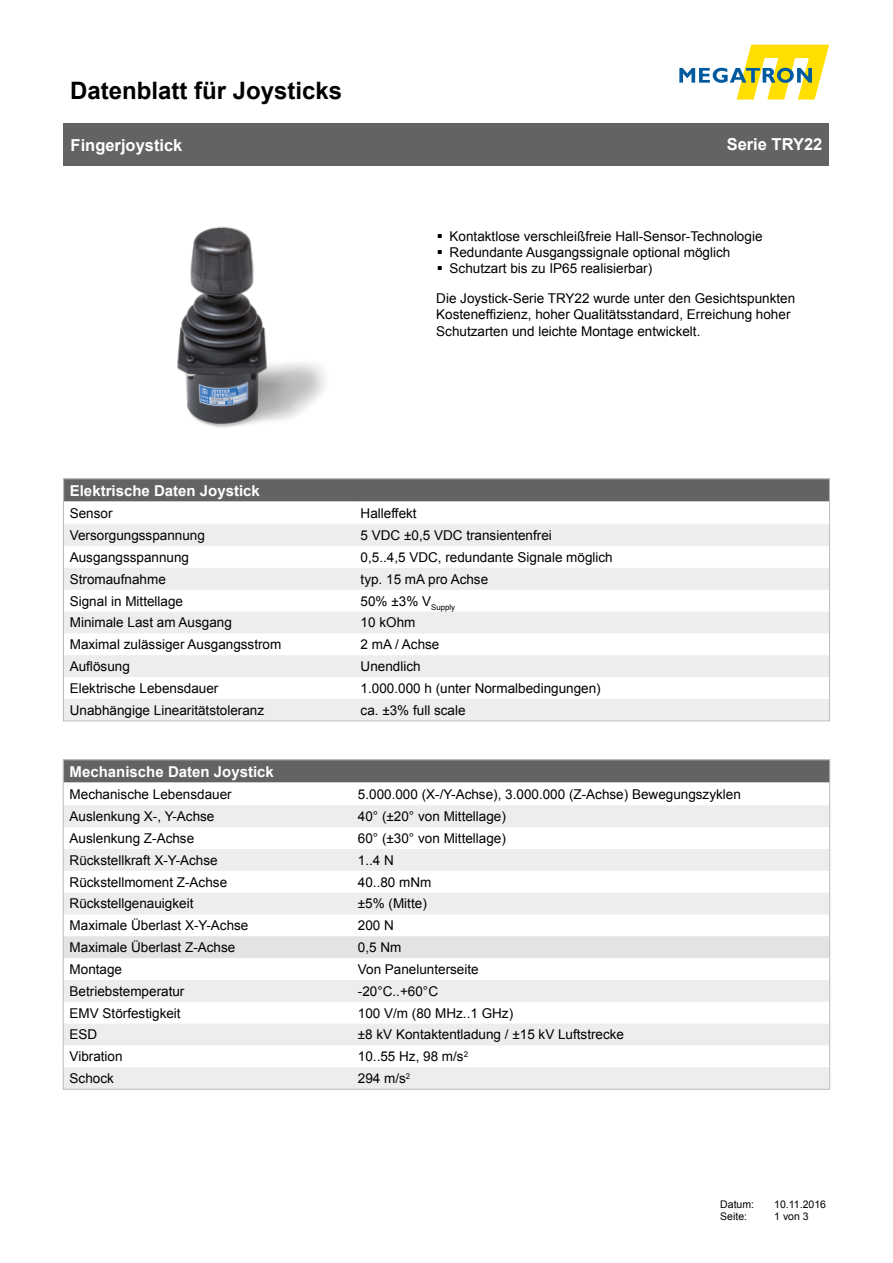
<style>
.page{position:relative;width:893px;height:1263px;background:#fff}
.page>*{position:absolute;margin:0;border:0;box-sizing:border-box;transform-origin:0 0}
.t1{font:700 24px "Arial";color:#000}
.t2{font:700 16.5px "Arial";color:#fff}
.t3{font:700 15px "Arial";color:#fff}
.t4{font:13.5px/16.2px "Arial";color:#000}
.t5{font:10.5px "Arial";color:#000}
</style>
<div class="page">
<svg style="left:679px;top:45px;width:150px;height:55px"></svg>
<div style="left:64px;top:123px;width:765px;height:43px;background:#646363"></div>
<img style="left:177px;top:226px;width:148px;height:202px">
<div style="left:64px;top:479px;width:765px;height:23px;background:#646363"></div>
<svg style="left:65px;top:524px;width:763px;height:195px;fill:#ededed"></svg>
<hr style="left:64px;top:501px;width:291px;height:1px;background:#fff">
<hr style="left:355px;top:501px;width:474px;height:1px;background:#fff">
<div style="left:63px;top:478px;width:767px;height:243px;border:1px solid #bcbcbc"></div>
<div style="left:64px;top:760px;width:765px;height:23px;background:#646363"></div>
<svg style="left:65px;top:805px;width:763px;height:282px"></svg>
<div style="left:65px;top:936px;width:763px;height:22px;background:#e3e3e3"></div>
<hr style="left:63px;top:782px;width:289px;height:1px;background:#fff">
<hr style="left:352px;top:782px;width:477px;height:1px;background:#fff">
<h1 class="t1" style="left:70px;top:74px;width:274px">Datenblatt für Joysticks</h1>
<p class="t2" style="left:71px;top:134px;width:113px">Fingerjoystick</p>
<p class="t2" style="left:727px;top:133px;width:97px">Serie TRY22</p>
<p class="t4" style="left:450px;top:228px;width:314px">Kontaktlose verschleißfreie Hall-Sensor-Technologie</p>
<p class="t4" style="left:450px;top:244px;width:282px">Redundante Ausgangssignale optional möglich</p>
<p class="t4" style="left:450px;top:260px;width:204px">Schutzart bis zu IP65 realisierbar)</p>
<p class="t4" style="left:436px;top:291px;width:360px">Die Joystick-Serie TRY22 wurde unter den Gesichtspunkten<br>Kosteneffizienz, hoher Qualitätsstandard, Erreichung hoher<br>Schutzarten und leichte Montage entwickelt.</p>
<p class="t3" style="left:70px;top:481px;width:192px">Elektrische Daten Joystick</p>
<p class="t4" style="left:70px;top:506px;width:44px">Sensor</p>
<p class="t4" style="left:361px;top:506px;width:58px">Halleffekt</p>
<p class="t4" style="left:70px;top:527px;width:137px">Versorgungsspannung</p>
<p class="t4" style="left:361px;top:527px;width:193px">5 VDC ±0,5 VDC transientenfrei</p>
<p class="t4" style="left:70px;top:549px;width:121px">Ausgangsspannung</p>
<p class="t4" style="left:361px;top:549px;width:254px">0,5..4,5 VDC, redundante Signale möglich</p>
<p class="t4" style="left:70px;top:571px;width:98px">Stromaufnahme</p>
<p class="t4" style="left:361px;top:571px;width:129px">typ. 15 mA pro Achse</p>
<p class="t4" style="left:70px;top:593px;width:115px">Signal in Mittellage</p>
<p class="t4" style="left:361px;top:593px;width:96px">50% ±3% V<sub>Supply</sub></p>
<p class="t4" style="left:70px;top:615px;width:164px">Minimale Last am Ausgang</p>
<p class="t4" style="left:361px;top:615px;width:56px">10 kOhm</p>
<p class="t4" style="left:70px;top:636px;width:213px">Maximal zulässiger Ausgangsstrom</p>
<p class="t4" style="left:361px;top:636px;width:80px">2 mA / Achse</p>
<p class="t4" style="left:70px;top:658px;width:62px">Auflösung</p>
<p class="t4" style="left:361px;top:658px;width:62px">Unendlich</p>
<p class="t4" style="left:70px;top:680px;width:150px">Elektrische Lebensdauer</p>
<p class="t4" style="left:361px;top:680px;width:242px">1.000.000 h (unter Normalbedingungen)</p>
<p class="t4" style="left:70px;top:702px;width:196px">Unabhängige Linearitätstoleranz</p>
<p class="t4" style="left:361px;top:702px;width:106px">ca. ±3% full scale</p>
<p class="t3" style="left:70px;top:762px;width:206px">Mechanische Daten Joystick</p>
<p class="t4" style="left:70px;top:786px;width:164px">Mechanische Lebensdauer</p>
<p class="t4" style="left:358px;top:786px;width:384px">5.000.000 (X-/Y-Achse), 3.000.000 (Z-Achse) Bewegungszyklen</p>
<p class="t4" style="left:70px;top:808px;width:146px">Auslenkung X-, Y-Achse</p>
<p class="t4" style="left:358px;top:808px;width:150px">40° (±20° von Mittellage)</p>
<p class="t4" style="left:70px;top:830px;width:126px">Auslenkung Z-Achse</p>
<p class="t4" style="left:358px;top:830px;width:150px">60° (±30° von Mittellage)</p>
<p class="t4" style="left:70px;top:852px;width:150px">Rückstellkraft X-Y-Achse</p>
<p class="t4" style="left:358px;top:852px;width:38px">1..4 N</p>
<p class="t4" style="left:70px;top:874px;width:159px">Rückstellmoment Z-Achse</p>
<p class="t4" style="left:358px;top:874px;width:75px">40..80 mNm</p>
<p class="t4" style="left:70px;top:896px;width:125px">Rückstellgenauigkeit</p>
<p class="t4" style="left:358px;top:896px;width:70px">±5% (Mitte)</p>
<p class="t4" style="left:70px;top:917px;width:180px">Maximale Überlast X-Y-Achse</p>
<p class="t4" style="left:358px;top:917px;width:38px">200 N</p>
<p class="t4" style="left:70px;top:939px;width:167px">Maximale Überlast Z-Achse</p>
<p class="t4" style="left:358px;top:939px;width:45px">0,5 Nm</p>
<p class="t4" style="left:70px;top:961px;width:54px">Montage</p>
<p class="t4" style="left:358px;top:961px;width:122px">Von Panelunterseite</p>
<p class="t4" style="left:70px;top:983px;width:116px">Betriebstemperatur</p>
<p class="t4" style="left:358px;top:983px;width:82px">-20°C..+60°C</p>
<p class="t4" style="left:70px;top:1005px;width:113px">EMV Störfestigkeit</p>
<p class="t4" style="left:358px;top:1005px;width:157px">100 V/m (80 MHz..1 GHz)</p>
<p class="t4" style="left:70px;top:1027px;width:29px">ESD</p>
<p class="t4" style="left:358px;top:1027px;width:268px">±8 kV Kontaktentladung / ±15 kV Luftstrecke</p>
<p class="t4" style="left:70px;top:1048px;width:55px">Vibration</p>
<p class="t4" style="left:358px;top:1048px;width:112px">10..55 Hz, 98 m/s<sup>2</sup></p>
<p class="t4" style="left:70px;top:1070px;width:46px">Schock</p>
<p class="t4" style="left:358px;top:1070px;width:54px">294 m/s<sup>2</sup></p>
<p class="t5" style="left:720px;top:1197px;width:35px">Datum:</p>
<p class="t5" style="left:774px;top:1197px;width:53px">10.11.2016</p>
<p class="t5" style="left:720px;top:1210px;width:28px">Seite:</p>
<p class="t5" style="left:774px;top:1210px;width:36px">1 von 3</p>
</div>
